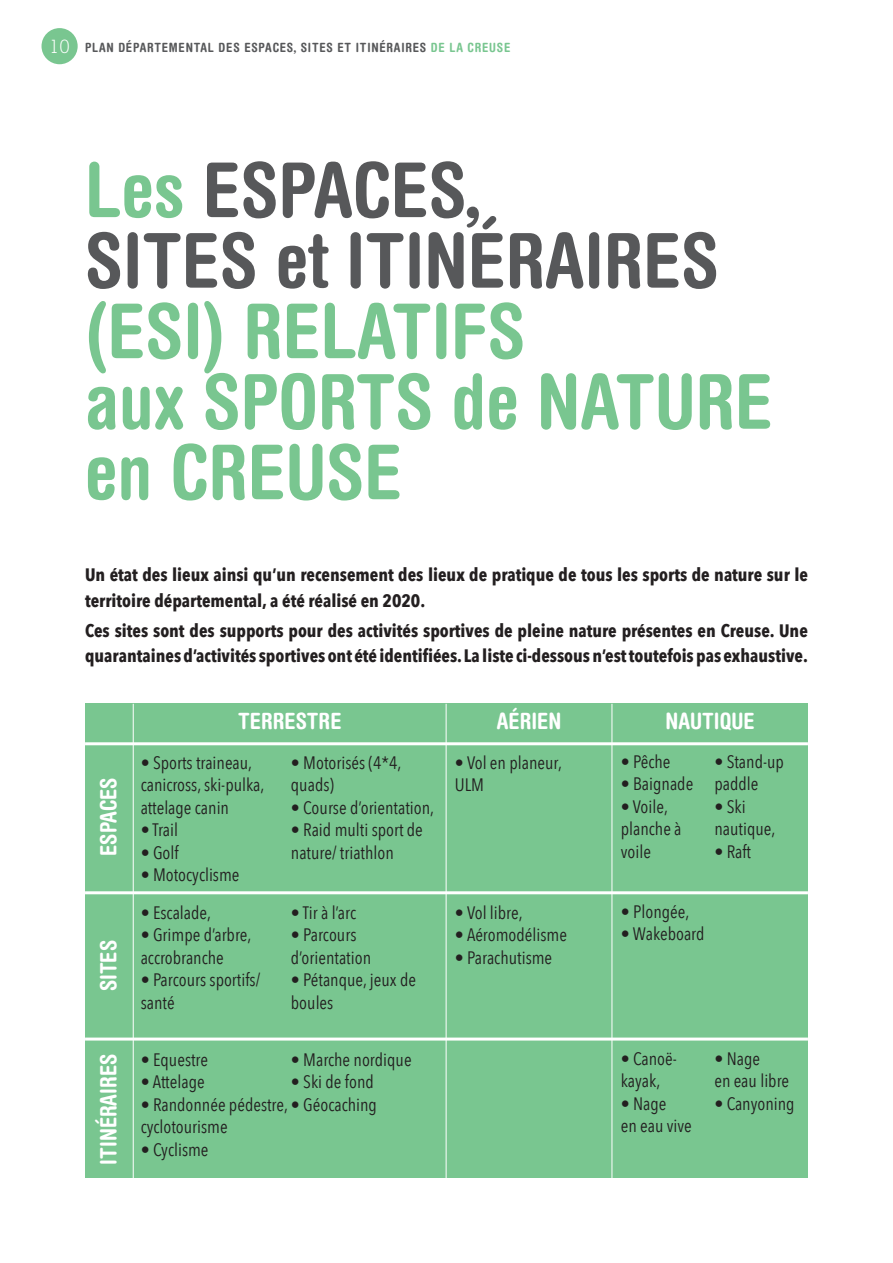
<style>
.page{position:relative;width:893px;height:1263px;background:#fff}
.page>*{position:absolute;margin:0;border:0;box-sizing:border-box;transform-origin:0 0}
.t1{font:700 condensed 75.75px/70.5px "Helvetica Rounded LT Std";color:#79c690}
.t2{font:700 condensed 75.75px/70.5px "Helvetica Rounded LT Std";color:#57585a}
.t3{font:700 condensed 22.5px "Helvetica Rounded LT Std";color:#fff}
.t4{font:18px/22.5px "Avenir Next Condensed";color:#231f20}
.t5{font:700 18px/25.5px "Avenir Next Condensed";color:#231f20}
.t6{font:700 condensed 12.75px "Helvetica Rounded LT Std";letter-spacing:.06em;color:#57585a}
.s1{font-family:"Rockwell Std";font-weight:300;font-stretch:normal;font-size:19.5px;color:#fff}
.s2{color:#79c690}
</style>
<div class="page">
<div style="left:42px;top:28px;width:36px;height:36px;background:#79c690;border-radius:50%"></div>
<div style="left:85px;top:704px;width:723px;height:474px;background:#79c690"></div>
<hr style="left:85px;top:742px;width:723px;height:3px;background:#fff">
<hr style="left:85px;top:891px;width:723px;height:3px;background:#fff">
<hr style="left:85px;top:1037px;width:723px;height:3px;background:#fff">
<hr style="left:133px;top:704px;width:1px;height:475px;background:#fff">
<hr style="left:446px;top:704px;width:1px;height:474px;background:#fff">
<hr style="left:612px;top:704px;width:1px;height:475px;background:#fff">
<p class="t6" style="left:49px;top:40px;width:178px"><span class="s1">10</span> PLAN DÉPARTEMENTAL DES</p>
<p class="t6" style="left:244px;top:40px;width:260px">ESPACES, SITES ET ITINÉRAIRES <span class="s2">DE LA CREUSE</span></p>
<h1 class="t2" style="left:85px;top:153px;width:398px"><span class="s2">LES</span> ESPACES,<br>SITES ET ITINÉRA</h1>
<h1 class="t2" style="left:584px;top:224px;width:136px">IRES</h1>
<h1 class="t1" style="left:85px;top:295px;width:491px">(ESI) RELATIFS<br>AUX SPORTS DE NATUR</h1>
<h1 class="t1" style="left:735px;top:365px;width:39px">E</h1>
<h1 class="t1" style="left:85px;top:436px;width:319px">EN CREUSE</h1>
<p class="t5" style="left:85px;top:562px;width:724px">Un état des lieux ainsi qu’un recensement des lieux de pratique de tous les sports de nature sur le territoire départemental, a été réalisé en 2020.</p>
<p class="t5" style="left:85px;top:617px;width:724px">Ces sites sont des supports pour des activités sportives de pleine nature présentes en Creuse. Une quarantaines d’activités sportives ont été identifiées. La liste ci-dessous n’est toutefois pas exhaustive.</p>
<p class="t3" style="left:95px;top:856px;width:78px;rotate:-90deg">ESPACES</p>
<p class="t3" style="left:95px;top:991px;width:51px;rotate:-90deg">SITES</p>
<p class="t3" style="left:238px;top:707px;width:103px">TERRESTRE</p>
<p class="t3" style="left:497px;top:707px;width:66px">AÉRIEN</p>
<p class="t3" style="left:665px;top:707px;width:89px">NAUTIQUE</p>
<p class="t4" style="left:141px;top:750px;width:125px">• Sports traineau, canicross, ski-pulka, attelage canin</p>
<p class="t4" style="left:141px;top:818px;width:39px">• Trail</p>
<p class="t4" style="left:141px;top:840px;width:40px">• Golf</p>
<p class="t4" style="left:141px;top:863px;width:100px">• Motocyclisme</p>
<p class="t4" style="left:141px;top:900px;width:72px">• Escalade,</p>
<p class="t4" style="left:141px;top:923px;width:112px">• Grimpe d’arbre, accrobranche</p>
<p class="t4" style="left:141px;top:968px;width:121px">• Parcours sportifs/ santé</p>
<p class="t4" style="left:291px;top:750px;width:112px">• Motorisés (4*4, quads)</p>
<p class="t4" style="left:291px;top:795px;width:145px">• Course d’orientation,</p>
<p class="t4" style="left:291px;top:818px;width:133px">• Raid multi sport de nature/ triathlon</p>
<p class="t4" style="left:291px;top:900px;width:67px">• Tir à l’arc</p>
<p class="t4" style="left:291px;top:923px;width:82px">• Parcours d’orientation</p>
<p class="t4" style="left:291px;top:968px;width:127px">• Pétanque, jeux de boules</p>
<p class="t4" style="left:455px;top:750px;width:108px">• Vol en planeur,<br>ULM</p>
<p class="t4" style="left:621px;top:749px;width:51px">• Pêche</p>
<p class="t4" style="left:621px;top:772px;width:74px">• Baignade</p>
<p class="t4" style="left:621px;top:794px;width:62px">• Voile, planche à voile</p>
<p class="t4" style="left:714px;top:749px;width:71px">• Stand-up paddle</p>
<p class="t4" style="left:714px;top:794px;width:63px">• Ski nautique,</p>
<p class="t4" style="left:714px;top:839px;width:38px">• Raft</p>
<p class="t4" style="left:455px;top:900px;width:69px">• Vol libre,</p>
<p class="t4" style="left:455px;top:923px;width:113px">• Aéromodélisme</p>
<p class="t4" style="left:455px;top:945px;width:99px">• Parachutisme</p>
<p class="t4" style="left:621px;top:899px;width:70px">• Plongée,</p>
<p class="t4" style="left:621px;top:922px;width:85px">• Wakeboard</p>
<p class="t4" style="left:291px;top:1047px;width:122px">• Marche nordique</p>
<p class="t4" style="left:291px;top:1070px;width:84px">• Ski de fond</p>
<p class="t3" style="left:95px;top:1165px;width:110px;rotate:-90deg">ITINÉRAIRES</p>
<p class="t4" style="left:141px;top:1047px;width:69px">• Equestre</p>
<p class="t4" style="left:141px;top:1070px;width:65px">• Attelage</p>
<p class="t4" style="left:141px;top:1092px;width:238px">• Randonnée pédestre, • Géocaching cyclotourisme</p>
<p class="t4" style="left:141px;top:1137px;width:69px">• Cyclisme</p>
<p class="t4" style="left:621px;top:1046px;width:57px">• Canoë&shy;kayak,</p>
<p class="t4" style="left:621px;top:1091px;width:73px">• Nage<br>en eau vive</p>
<p class="t4" style="left:714px;top:1046px;width:76px">• Nage<br>en eau libre</p>
<p class="t4" style="left:714px;top:1091px;width:82px">• Canyoning</p>
</div>
